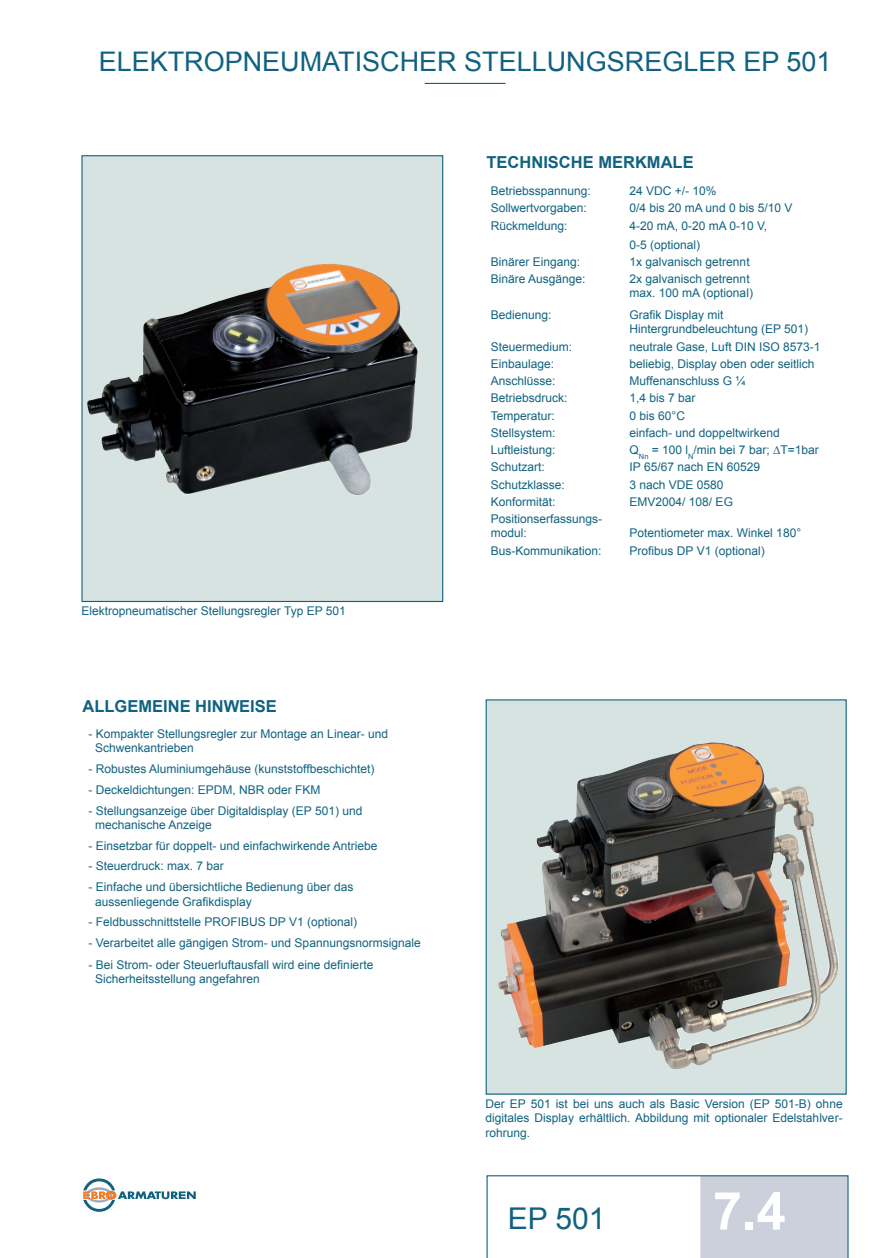
<style>
.page{position:relative;width:888px;height:1258px;background:#fff}
.page>*{position:absolute;margin:0;border:0;box-sizing:border-box;transform-origin:0 0}
.t1{font:700 52.5px "Arial";color:#fff}
.t2{font:30px "Arial";color:#106280}
.t3{font:27px "Arial";color:#106280}
.t4{font:700 16.5px "Arial";color:#106280}
.t5{font:12px/14.4px "Arial";color:#106280}
</style>
<div class="page">
<svg style="left:83px;top:1178px;width:113px;height:34px"></svg>
<hr style="left:425px;top:83px;width:81px;height:1px;background:#106280">
<svg style="left:81px;top:155px;width:362px;height:447px;background:#b8c1be"></svg>
<div style="left:486px;top:700px;width:360px;height:394px;background:#d6e3e0"></div>
<img style="left:498px;top:742px;width:341px;height:327px">
<img style="left:87px;top:264px;width:243px;height:170px">
<svg style="left:486px;top:1175px;width:362px;height:83px"></svg>
<h3 class="t3" style="left:99px;top:44px;width:734px">ELEKTROPNEUMATISCHER STELLUNGSREGLER EP 501</h3>
<h3 class="t4" style="left:486px;top:151px;width:209px">TECHNISCHE MERKMALE</h3>
<p class="t5" style="left:491px;top:184px;width:102px">Betriebsspannung:</p>
<p class="t5" style="left:630px;top:184px;width:89px">24 VDC +/- 10%</p>
<p class="t5" style="left:491px;top:201px;width:98px">Sollwertvorgaben:</p>
<p class="t5" style="left:630px;top:201px;width:164px">0/4 bis 20 mA und 0 bis 5/10 V</p>
<p class="t5" style="left:491px;top:219px;width:78px">Rückmeldung:</p>
<p class="t5" style="left:630px;top:216px;width:139px;line-height:18.6px">4-20 mA, 0-20 mA 0-10 V,<br>0-5 (optional)</p>
<p class="t5" style="left:491px;top:254px;width:91px">Binärer Eingang:</p>
<p class="t5" style="left:630px;top:254px;width:122px">1x galvanisch getrennt</p>
<p class="t5" style="left:491px;top:272px;width:96px">Binäre Ausgänge:</p>
<p class="t5" style="left:630px;top:272px;width:125px">2x galvanisch getrennt max. 100 mA (optional)</p>
<p class="t5" style="left:491px;top:308px;width:62px">Bedienung:</p>
<p class="t5" style="left:630px;top:308px;width:180px">Grafik Display mit<br>Hintergrundbeleuchtung (EP 501)</p>
<p class="t5" style="left:491px;top:339px;width:83px">Steuermedium:</p>
<p class="t5" style="left:630px;top:339px;width:192px">neutrale Gase, Luft DIN ISO 8573-1</p>
<p class="t5" style="left:491px;top:356px;width:65px">Einbaulage:</p>
<p class="t5" style="left:630px;top:356px;width:186px">beliebig, Display oben oder seitlich</p>
<p class="t5" style="left:491px;top:374px;width:66px">Anschlüsse:</p>
<p class="t5" style="left:630px;top:374px;width:117px">Muffenanschluss G ¼</p>
<p class="t5" style="left:491px;top:391px;width:78px">Betriebsdruck:</p>
<p class="t5" style="left:630px;top:391px;width:68px">1,4 bis 7 bar</p>
<p class="t5" style="left:491px;top:408px;width:66px">Temperatur:</p>
<p class="t5" style="left:630px;top:408px;width:57px">0 bis 60°C</p>
<p class="t5" style="left:491px;top:425px;width:66px">Stellsystem:</p>
<p class="t5" style="left:630px;top:425px;width:152px">einfach- und doppeltwirkend</p>
<p class="t5" style="left:491px;top:443px;width:66px">Luftleistung:</p>
<p class="t5" style="left:630px;top:443px;width:191px">Q<sub>Nn</sub> = 100 l<sub>N</sub>/min bei 7 bar; ∆T=1bar</p>
<p class="t5" style="left:491px;top:460px;width:56px">Schutzart:</p>
<p class="t5" style="left:630px;top:460px;width:132px">IP 65/67 nach EN 60529</p>
<p class="t5" style="left:491px;top:477px;width:76px">Schutzklasse:</p>
<p class="t5" style="left:630px;top:477px;width:96px">3 nach VDE 0580</p>
<p class="t5" style="left:491px;top:494px;width:66px">Konformität:</p>
<p class="t5" style="left:630px;top:494px;width:105px">EMV2004/ 108/ EG</p>
<p class="t5" style="left:491px;top:512px;width:113px">Positionserfassungs&shy;modul:</p>
<p class="t5" style="left:630px;top:526px;width:173px">Potentiometer max. Winkel 180°</p>
<p class="t5" style="left:81px;top:604px;width:266px">Elektropneumatischer Stellungsregler Typ EP 501</p>
<h3 class="t4" style="left:83px;top:695px;width:196px">ALLGEMEINE HINWEISE</h3>
<p class="t5" style="left:95px;top:727px;width:294px;text-indent:-7px">- Kompakter Stellungsregler zur Montage an Linear- und<br>Schwenkantrieben</p>
<p class="t5" style="left:89px;top:762px;width:287px">- Robustes Aluminiumgehäuse (kunststoffbeschichtet)</p>
<p class="t5" style="left:89px;top:782px;width:234px">- Deckeldichtungen: EPDM, NBR oder FKM</p>
<p class="t5" style="left:95px;top:803px;width:269px;text-indent:-7px">- Stellungsanzeige über Digitaldisplay (EP 501) und mechanische Anzeige</p>
<p class="t5" style="left:89px;top:838px;width:290px">- Einsetzbar für doppelt- und einfachwirkende Antriebe</p>
<p class="t5" style="left:89px;top:859px;width:137px">- Steuerdruck: max. 7 bar</p>
<p class="t5" style="left:95px;top:880px;width:260px;text-indent:-7px">- Einfache und übersichtliche Bedienung über das aussenliegende Grafikdisplay</p>
<p class="t5" style="left:89px;top:915px;width:270px">- Feldbusschnittstelle PROFIBUS DP V1 (optional)</p>
<p class="t5" style="left:89px;top:936px;width:334px">- Verarbeitet alle gängigen Strom- und Spannungsnormsignale</p>
<p class="t5" style="left:95px;top:957px;width:280px;text-indent:-7px">- Bei Strom- oder Steuerluftausfall wird eine definierte<br>Sicherheitsstellung angefahren</p>
<p class="t5" style="left:491px;top:543px;width:112px">Bus-Kommunikation:</p>
<p class="t5" style="left:630px;top:543px;width:137px">Profibus DP V1 (optional)</p>
<p class="t5" style="left:485px;top:1097px;width:359px;text-align:justify">Der EP 501 ist bei uns auch als Basic Version (EP 501-B) ohne digitales Display erhältlich. Abbildung mit optionaler Edelstahlver&shy;rohrung.</p>
<h2 class="t2" style="left:508px;top:1199px;width:99px">EP 501</h2>
<h1 class="t1" style="left:713px;top:1176px;width:74px">7.4</h1>
</div>
